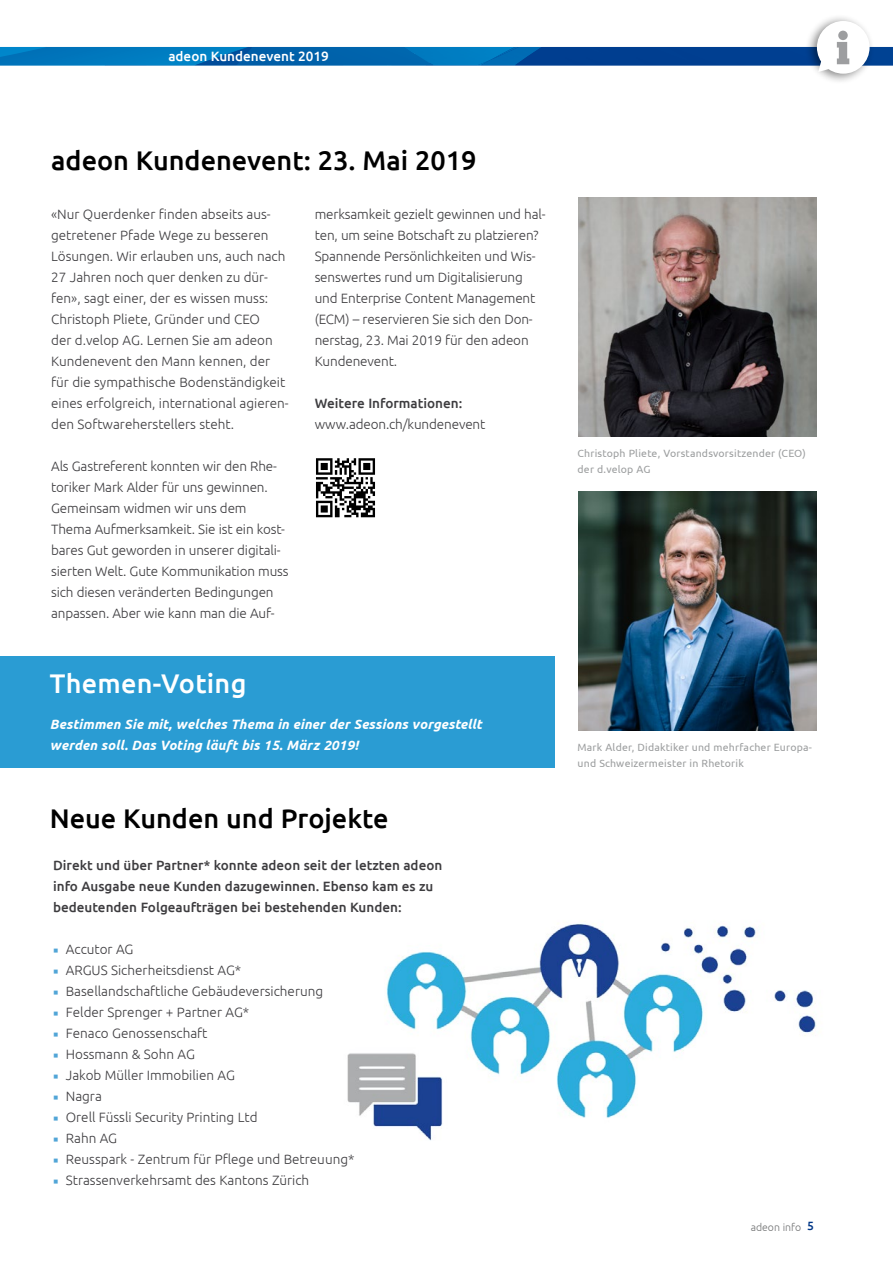
<style>
.page{position:relative;width:893px;height:1263px;background:#fff}
.page>*{position:absolute;margin:0;border:0;box-sizing:border-box;transform-origin:0 0}
.t1{font:500 27px "Ubuntu";color:#000}
.t2{font:500 27px "Ubuntu";letter-spacing:.01em;color:#fff}
.t3{font:300 13.5px/21px "Ubuntu";color:#3e3d40}
.t4{font:500 13.5px/21px "Ubuntu";color:#3e3d40}
.t5{font:italic 700 13.5px/21px "Ubuntu";letter-spacing:.01em;color:#fff}
.t6{font:500 13.5px "Ubuntu";color:#fff}
.t7{font:10.5px/16.5px "Ubuntu";letter-spacing:.02em;color:#9c9e9f}
.t8{font:300 10.5px "Ubuntu";color:#707172}
.s1{font-family:"Minion Pro";font-weight:400;color:#51a5d7}
.s2{font-weight:500;font-size:12px;color:#003787}
</style>
<div class="page">
<img style="left:0;top:47px;width:194px;height:18px">
<img style="left:0;top:47px;width:47px;height:10px">
<div style="left:252px;top:47px;width:153px;height:18px;background:#0062aa"></div>
<img style="left:194px;top:47px;width:58px;height:18px">
<img style="left:405px;top:47px;width:488px;height:18px">
<img style="left:480px;top:47px;width:62px;height:18px">
<img style="left:491px;top:47px;width:28px;height:13px">
<div style="left:804px;top:14px;width:71px;height:71px;background:#000;opacity:.48"></div>
<div style="left:817px;top:21px;width:53px;height:53px;background:#fff;border-radius:50%"></div>
<svg style="left:818px;top:60px;width:12px;height:12px"></svg>
<svg style="left:837px;top:42px;width:12px;height:22px"></svg>
<div style="left:838px;top:31px;width:10px;height:9px;background:#9d9ea0;border-radius:50%"></div>
<div style="left:314px;top:456px;width:63px;height:64px;background:linear-gradient(to right,#fff,#fff)"></div>
<svg style="left:316px;top:458px;width:59px;height:59px"></svg>
<img style="left:578px;top:198px;width:238px;height:239px">
<img style="left:578px;top:492px;width:238px;height:239px">
<img style="left:347px;top:923px;width:469px;height:218px">
<div style="left:0;top:656px;width:554px;height:112px;background:#2a9cd3"></div>
<p class="t6" style="left:168px;top:48px;width:162px">adeon Kundenevent 2019</p>
<h1 class="t1" style="left:51px;top:143px;width:427px">adeon Kundenevent: 23. Mai 2019</h1>
<p class="t3" style="left:51px;top:203px;width:239px">«Nur Querdenker finden abseits aus&shy;getretener Pfade Wege zu besseren Lösungen. Wir erlauben uns, auch nach 27 Jahren noch quer denken zu dür&shy;fen», sagt einer, der es wissen muss:<br>Christoph Pliete, Gründer und CEO<br>der d.velop AG. Lernen Sie am adeon Kundenevent den Mann kennen, der für die sympathische Bodenständigkeit eines erfolgreich, international agieren&shy;den Softwareherstellers steht.</p>
<p class="t3" style="left:51px;top:455px;width:239px">Als Gastreferent konnten wir den Rhe&shy;toriker Mark Alder für uns gewinnen.<br>Gemeinsam widmen wir uns dem Thema Aufmerksamkeit. Sie ist ein kost&shy;bares Gut geworden in unserer digitali&shy;sierten Welt. Gute Kommunikation muss sich diesen veränderten Bedingungen anpassen. Aber wie kann man die Auf-</p>
<p class="t3" style="left:315px;top:203px;width:232px">merksamkeit gezielt gewinnen und hal&shy;ten, um seine Botschaft zu platzieren?<br>Spannende Persönlichkeiten und Wis&shy;senswertes rund um Digitalisierung und Enterprise Content Management (ECM) – reservieren Sie sich den Don&shy;nerstag, 23. Mai 2019 für den adeon Kundenevent.</p>
<p class="t4" style="left:315px;top:392px;width:149px">Weitere Informationen:</p>
<p class="t3" style="left:315px;top:413px;width:172px">www.adeon.ch/kundenevent</p>
<h1 class="t2" style="left:50px;top:666px;width:198px">Themen-Voting</h1>
<p class="t5" style="left:50px;top:713px;width:433px">Bestimmen Sie mit, welches Thema in einer der Sessions vorgestellt werden soll. Das Voting läuft bis 15. März 2019!</p>
<h1 class="t1" style="left:50px;top:801px;width:340px">Neue Kunden und Projekte</h1>
<p class="t4" style="left:53px;top:854px;width:391px">Direkt und über Partner* konnte adeon seit der letzten adeon info Ausgabe neue Kunden dazugewinnen. Ebenso kam es zu bedeutenden Folgeaufträgen bei bestehenden Kunden:</p>
<p class="t3" style="left:53px;top:938px;width:82px"><span class="s1">■</span> Accutor AG</p>
<p class="t3" style="left:53px;top:959px;width:190px"><span class="s1">■</span> ARGUS Sicherheitsdienst AG*</p>
<p class="t3" style="left:53px;top:980px;width:272px"><span class="s1">■</span> Basellandschaftliche Gebäudeversicherung</p>
<p class="t3" style="left:53px;top:1001px;width:198px"><span class="s1">■</span> Felder Sprenger + Partner AG*</p>
<p class="t3" style="left:53px;top:1022px;width:156px"><span class="s1">■</span> Fenaco Genossenschaft</p>
<p class="t3" style="left:53px;top:1043px;width:143px"><span class="s1">■</span> Hossmann &amp; Sohn AG</p>
<p class="t3" style="left:53px;top:1064px;width:183px"><span class="s1">■</span> Jakob Müller Immobilien AG</p>
<p class="t3" style="left:53px;top:1085px;width:50px"><span class="s1">■</span> Nagra</p>
<p class="t3" style="left:53px;top:1106px;width:206px"><span class="s1">■</span> Orell Füssli Security Printing Ltd</p>
<p class="t3" style="left:53px;top:1127px;width:66px"><span class="s1">■</span> Rahn AG</p>
<p class="t3" style="left:53px;top:1148px;width:303px"><span class="s1">■</span> Reusspark - Zentrum für Pflege und Betreuung*</p>
<p class="t3" style="left:53px;top:1169px;width:258px"><span class="s1">■</span> Strassenverkehrsamt des Kantons Zürich</p>
<p class="t7" style="left:578px;top:444px;width:230px">Christoph Pliete, Vorstandsvorsitzender (CEO) der d.velop AG</p>
<p class="t7" style="left:578px;top:738px;width:236px">Mark Alder, Didaktiker und mehrfacher Europa&shy;und Schweizermeister in Rhetorik</p>
<p class="t8" style="left:751px;top:1221px;width:65px">adeon info <span class="s2">5</span></p>
</div>
